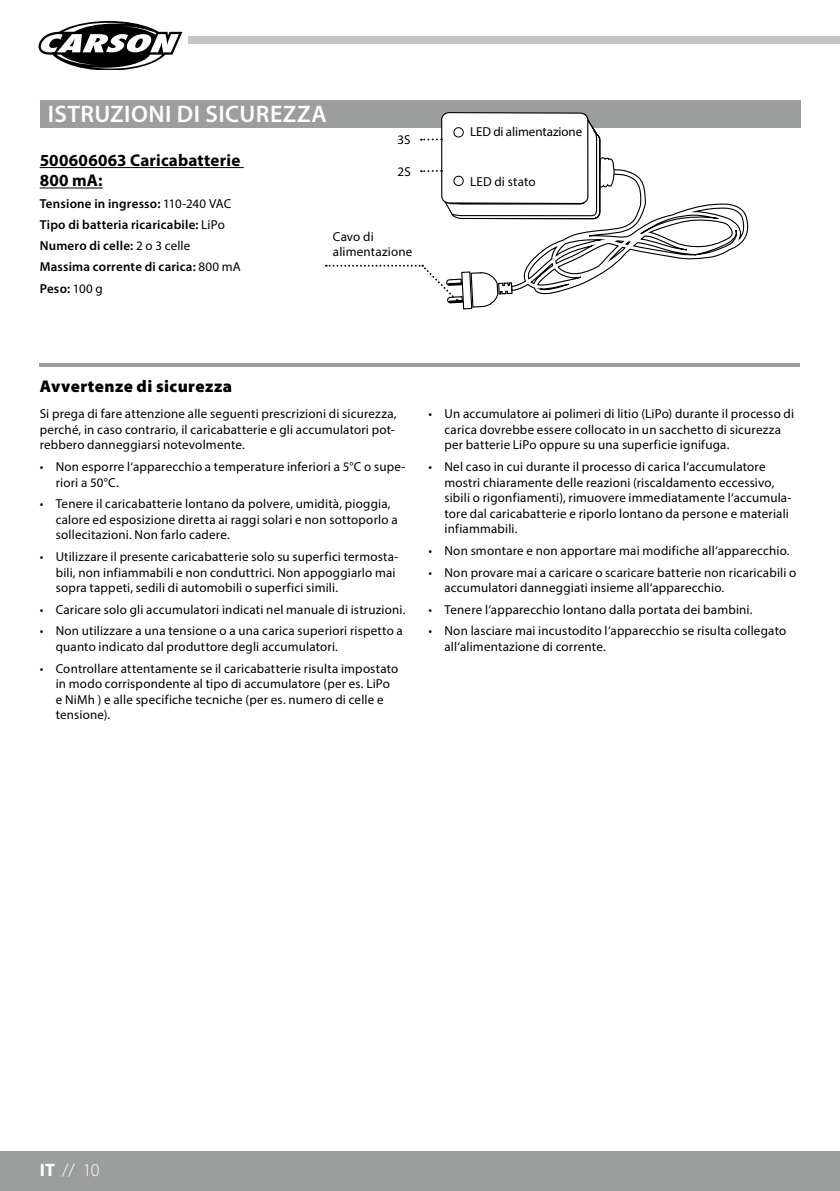
<style>
.page{position:relative;width:840px;height:1191px;background:#fff}
.page>*{position:absolute;margin:0;border:0;box-sizing:border-box;transform-origin:0 0}
.t1{font:600 24px "Myriad Pro";letter-spacing:.02em;color:#fff}
.t2{font:300 18px "Myriad Pro";color:#fff}
.t3{font:700 17px/20.4px "Myriad Pro";letter-spacing:.01em;color:#000}
.t4{font:900 17px "Myriad Pro";letter-spacing:.025em;color:#000}
.t5{font:13px/15.6px "Myriad Pro";letter-spacing:.015em;color:#000}
.t6{font:600 13px/21.2px "Myriad Pro";letter-spacing:.015em;color:#000}
.t7{font:13px "Myriad Pro";letter-spacing:-.005em;color:#000}
.s1{font-weight:400}
.s2{font-weight:700}
</style>
<div class="page">
<hr style="left:839px;top:1151px;width:1px;height:40px;background:#9c9d9d">
<div style="left:0;top:1151px;width:839px;height:40px;background:#9c9d9d"></div>
<div style="left:188px;top:36px;width:651px;height:8px;background:#c5c6c6"></div>
<svg style="left:38px;top:21px;width:145px;height:48px"></svg>
<div style="left:40px;top:100px;width:759px;height:28px;background:#9c9d9d"></div>
<hr style="left:40px;top:363px;width:759px;height:4px;background:#9c9d9d">
<hr style="left:40px;top:167px;width:204px;height:1px;background:#000">
<hr style="left:40px;top:187px;width:63px;height:1px;background:#000">
<svg style="left:325px;top:112px;width:424px;height:198px"></svg>
<div style="left:453px;top:127px;width:10px;height:10px;border:1px solid #000;border-radius:50%"></div>
<div style="left:453px;top:176px;width:10px;height:10px;border:1px solid #000;border-radius:50%"></div>
<h1 class="t1" style="left:48px;top:99px;width:280px">ISTRUZIONI DI SICUREZZA</h1>
<p class="t5" style="left:397px;top:131px;width:15px">3S</p>
<h3 class="t3" style="left:40px;top:149px;width:202px">500606063 Caricabatterie<br>800 mA:</h3>
<p class="t6" style="left:40px;top:192px;width:202px">Tensione in ingresso: <span class="s1">110-240 VAC<br></span>Tipo di batteria ricaricabile: <span class="s1">LiPo<br></span>Numero di celle: <span class="s1">2 o 3 celle<br></span>Massima corrente di carica: <span class="s1">800 mA<br></span>Peso: <span class="s1">100 g</span></p>
<p class="t5" style="left:397px;top:163px;width:15px">2S</p>
<p class="t5" style="left:333px;top:228px;width:81px">Cavo di alimentazione</p>
<p class="t7" style="left:470px;top:124px;width:114px">LED di alimentazione</p>
<p class="t5" style="left:470px;top:173px;width:67px">LED di stato</p>
<h3 class="t4" style="left:40px;top:374px;width:194px">Avvertenze di sicurezza</h3>
<p class="t5" style="left:40px;top:406px;width:358px">Si prega di fare attenzione alle seguenti prescrizioni di sicurezza, perché, in caso contrario, il caricabatterie e gli accumulatori pot&shy;rebbero danneggiarsi notevolmente.</p>
<p class="t5" style="left:56px;top:458px;width:351px;text-indent:-16px">• Non esporre l‘apparecchio a temperature inferiori a 5°C o supe&shy;riori a 50°C.</p>
<p class="t5" style="left:56px;top:496px;width:343px;text-indent:-16px">• Tenere il caricabatterie lontano da polvere, umidità, pioggia, calore ed esposizione diretta ai raggi solari e non sottoporlo a sollecitazioni. Non farlo cadere.</p>
<p class="t5" style="left:56px;top:548px;width:344px;text-indent:-16px">• Utilizzare il presente caricabatterie solo su superfici termosta&shy;bili, non infiammabili e non conduttrici. Non appoggiarlo mai sopra tappeti, sedili di automobili o superfici simili.</p>
<p class="t5" style="left:40px;top:601px;width:367px">• Caricare solo gli accumulatori indicati nel manuale di istruzioni.</p>
<p class="t5" style="left:56px;top:623px;width:348px;text-indent:-16px">• Non utilizzare a una tensione o a una carica superiori rispetto a quanto indicato dal produttore degli accumulatori.</p>
<p class="t5" style="left:56px;top:660px;width:344px;text-indent:-16px">• Controllare attentamente se il caricabatterie risulta impostato in modo corrispondente al tipo di accumulatore (per es. LiPo e NiMh ) e alle specifiche tecniche (per es. numero di celle e tensione).</p>
<p class="t5" style="left:444px;top:406px;width:351px;text-indent:-16px">• Un accumulatore ai polimeri di litio (LiPo) durante il processo di carica dovrebbe essere collocato in un sacchetto di sicurezza per batterie LiPo oppure su una superficie ignifuga.</p>
<p class="t5" style="left:444px;top:458px;width:348px;text-indent:-16px">• Nel caso in cui durante il processo di carica l‘accumulatore mostri chiaramente delle reazioni (riscaldamento eccessivo, sibili o rigonfiamenti), rimuovere immediatamente l‘accumula&shy;tore dal caricabatterie e riporlo lontano da persone e materiali infiammabili.</p>
<p class="t5" style="left:428px;top:542px;width:362px">• Non smontare e non apportare mai modifiche all‘apparecchio.</p>
<p class="t5" style="left:444px;top:564px;width:353px;text-indent:-16px">• Non provare mai a caricare o scaricare batterie non ricaricabili o accumulatori danneggiati insieme all‘apparecchio.</p>
<p class="t5" style="left:428px;top:601px;width:325px">• Tenere l‘apparecchio lontano dalla portata dei bambini.</p>
<p class="t5" style="left:444px;top:623px;width:343px;text-indent:-16px">• Non lasciare mai incustodito l‘apparecchio se risulta collegato all‘alimentazione di corrente.</p>
<h2 class="t2" style="left:40px;top:1159px;width:61px"><span class="s2">IT</span> // 10</h2>
</div>
